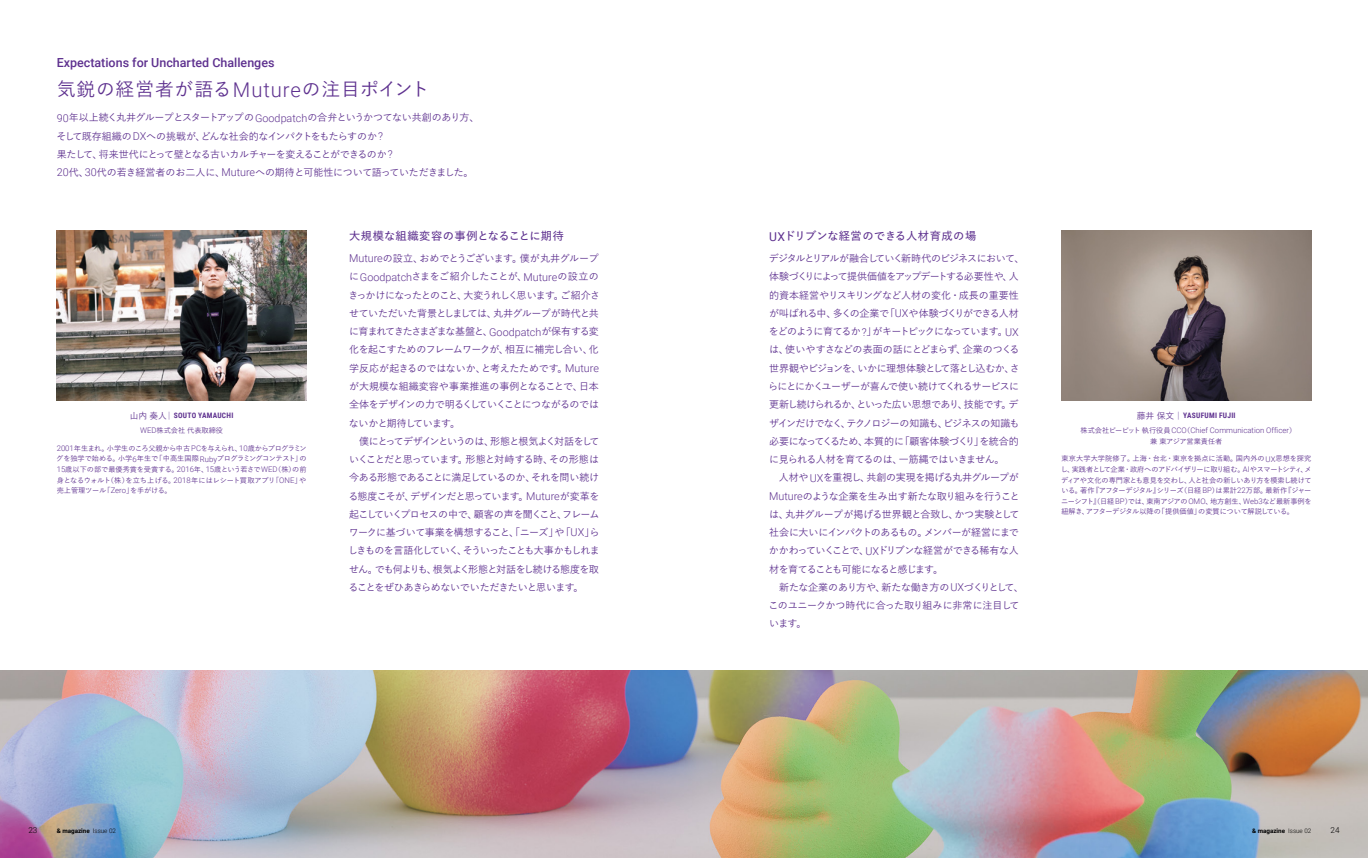
<style>
.page{position:relative;width:1368px;height:858px;background:#fff}
.page>*{position:absolute;margin:0;border:0;box-sizing:border-box;transform-origin:0 0}
.t1{font:500 18.75px "Yu Go Pr 6 N";letter-spacing:.045em;color:#5e318f}
.t2{font:500 12.5px "Roboto";color:#5e318f}
.t3{font:600 11.25px "Yu Go Pr 6 N";letter-spacing:.02em;color:#5e318f}
.t4{font:500 10px/18.2px "Yu Go Pr 6 N";letter-spacing:-.06em;color:#5e318f}
.t5{font:300 8.12px "Roboto";color:#000}
.t6{font:300 7.75px "Roboto";color:#5e318f}
.t7{font:700 7.5px "Roboto Condensed";letter-spacing:.035em;color:#5e318f}
.t8{font:500 7.25px/10.6px "Yu Go Pr 6 N";letter-spacing:-.02em;color:#5e318f;text-align:justify}
.t9{font:500 7.25px "Yu Go Pr 6 N";color:#5e318f}
.t10{font:700 6.25px "Roboto";color:#000}
.s1{font-family:"Roboto";font-weight:300;font-size:20.25px}
.s2{font-family:"Roboto";font-weight:300;font-size:10.75px}
.s3{font-family:"Yu Go Pr 6 N";font-weight:500;font-size:8.75px}
.s4{font-family:"Roboto";font-weight:300;font-size:7.75px}
.s5{font-family:"Roboto";font-weight:400;font-size:12.12px}
.s6{font-family:"Yu Go Pr 6 N";font-weight:500;font-size:7.25px}
.s7{font-weight:300}
</style>
<div class="page">
<img style="left:0;top:670px;width:1368px;height:187px">
<img style="left:57px;top:230px;width:249px;height:170px">
<img style="left:1061px;top:230px;width:250px;height:170px">
<p class="t2" style="left:57px;top:54px;width:219px">Expectations for Uncharted Challenges</p>
<h1 class="t1" style="left:57px;top:72px;width:374px">気鋭の経営者が語る<span class="s1">Muture</span>の注目ポイント</h1>
<p class="t4" style="left:56px;top:107px;width:424px"><span class="s2">90</span>年以上続く丸井グループとスタートアップの<span class="s2">Goodpatch</span>の合弁というかつてない共創のあり方、そして既存組織の<span class="s2">DX</span>への挑戦が、どんな社会的なインパクトをもたらすのか<span class="s2">?<br></span>果たして、将来世代にとって壁となる古いカルチャーを変えることができるのか <span class="s2">?<br>20</span>代、<span class="s2">30</span>代の若き経営者のお二人に、<span class="s2">Muture</span>への期待と可能性について語っていただきました。</p>
<p class="t7" style="left:130px;top:410px;width:105px"><span class="s3">山内奏人｜</span>SOUTO YAMAUCHI</p>
<p class="t9" style="left:140px;top:423px;width:85px"><span class="s4">WED</span>株式会社代表取締役</p>
<p class="t8" style="left:56px;top:442px;width:252px"><span class="s4">2001</span>年生まれ。小学生のころ父親から中古 <span class="s4">PC</span>を与えられ、<span class="s4">10</span>歳からプログラミングを独学で始める。小学<span class="s4">6</span>年生で「中高生国際<span class="s4">Ruby</span>プログラミングコンテスト」の<span class="s4">15</span>歳以下の部で最優秀賞を受賞する。<span class="s4">2016</span>年、<span class="s4">15</span>歳という若さで<span class="s4">WED</span>（株）の前身となるウォルト（株）を立ち上げる。<span class="s4">2018</span>年にはレシート買取アプリ「<span class="s4">ONE</span>」や売上管理ツール「<span class="s4">Zero</span>」を手がける。</p>
<p class="t3" style="left:349px;top:226px;width:216px">大規模な組織変容の事例となることに期待</p>
<p class="t4" style="left:348px;top:248px;width:253px"><span class="s2">Muture</span>の設立、おめでとうございます。僕が丸井グループに<span class="s2">Goodpatch</span>さまをご紹介したことが、<span class="s2">Muture</span>の設立のきっかけになったとのこと、大変うれしく思います。ご紹介させていただいた背景としましては、丸井グループが時代と共に育まれてきたさまざまな基盤と、<span class="s2">Goodpatch</span>が保有する変化を起こすためのフレームワークが、相互に補完し合い、化学反応が起きるのではないか、と考えたためです。<span class="s2">Muture</span>が大規模な組織変容や事業推進の事例となることで、日本全体をデザインの力で明るくしていくことにつながるのではないかと期待しています。<br>　僕にとってデザインというのは、形態と根気よく対話をしていくことだと思っています。形態と対峙する時、その形態は今ある形態であることに満足しているのか、それを問い続ける態度こそが、デザインだと思っています。<span class="s2">Muture</span>が変革を起こしていくプロセスの中で、顧客の声を聞くこと、フレームワークに基づいて事業を構想すること、「ニーズ」や「<span class="s2">UX</span>」らしきものを言語化していく、そういったことも大事かもしれません。でも何よりも、根気よく形態と対話をし続ける態度を取ることをぜひあきらめないでいただきたいと思います。</p>
<p class="t3" style="left:769px;top:226px;width:209px"><span class="s5">UX</span>ドリブンな経営のできる人材育成の場</p>
<p class="t4" style="left:768px;top:248px;width:258px">デジタルとリアルが融合していく新時代のビジネスにおいて、体験づくりによって提供価値をアップデートする必要性や、人的資本経営やリスキリングなど人材の変化・成長の重要性が叫ばれる中、多くの企業で「<span class="s2">UX</span>や体験づくりができる人材をどのように育てるか <span class="s2">?</span>」がキートピックになっています。<span class="s2">UX</span>は、使いやすさなどの表面の話にとどまらず、企業のつくる世界観やビジョンを、いかに理想体験として落とし込むか、さらにとにかくユーザーが喜んで使い続けてくれるサービスに更新し続けられるか、といった広い思想であり、技能です。デザインだけでなく、テクノロジーの知識も、ビジネスの知識も必要になってくるため、本質的に「顧客体験づくり」を統合的に見られる人材を育てるのは、一筋縄ではいきません。<br>　人材や<span class="s2">UX</span>を重視し、共創の実現を掲げる丸井グループが<br><span class="s2">Muture</span>のような企業を生み出す新たな取り組みを行うことは、丸井グループが掲げる世界観と合致し、かつ実験として社会に大いにインパクトのあるもの。メンバーが経営にまでかかわっていくことで、<span class="s2">UX</span>ドリブンな経営ができる稀有な人材を育てることも可能になると感じます。<br>　新たな企業のあり方や、新たな働き方の<span class="s2">UX</span>づくりとして、このユニークかつ時代に合った取り組みに非常に注目しています。</p>
<p class="t7" style="left:1137px;top:410px;width:100px"><span class="s3">藤井保文｜</span>YASUFUMI FUJII</p>
<p class="t6" style="left:1080px;top:425px;width:217px"><span class="s6">株式会社ビービット執行役員</span>CCO<span class="s6">（</span>Chief Communication Officer<span class="s6">）</span></p>
<p class="t9" style="left:1150px;top:434px;width:74px">兼東アジア営業責任者</p>
<p class="t8" style="left:1061px;top:452px;width:252px">東京大学大学院修了。上海・台北・東京を拠点に活動。国内外の<span class="s4">UX</span>思想を探究し、実践者として企業・政府へのアドバイザリーに取り組む。<span class="s4">AI</span>やスマートシティ、メディアや文化の専門家とも意見を交わし、人と社会の新しいあり方を模索し続けている。著作『アフターデジタル』シリーズ（日経 <span class="s4">BP</span>）は累計<span class="s4">22</span>万部。最新作『ジャーニーシフト』（日経<span class="s4">BP</span>）では、東南アジアの<span class="s4">OMO</span>、地方創生、<span class="s4">Web3</span>など最新事例を紐解き、アフターデジタル以降の「提供価値」の変質について解説している。</p>
<p class="t5" style="left:28px;top:824px;width:11px">23</p>
<p class="t10" style="left:57px;top:826px;width:61px">&amp; magazine <span class="s7">Issue 02</span></p>
<p class="t10" style="left:1252px;top:826px;width:61px">&amp; magazine <span class="s7">Issue 02</span></p>
<p class="t5" style="left:1330px;top:824px;width:11px">24</p>
</div>
